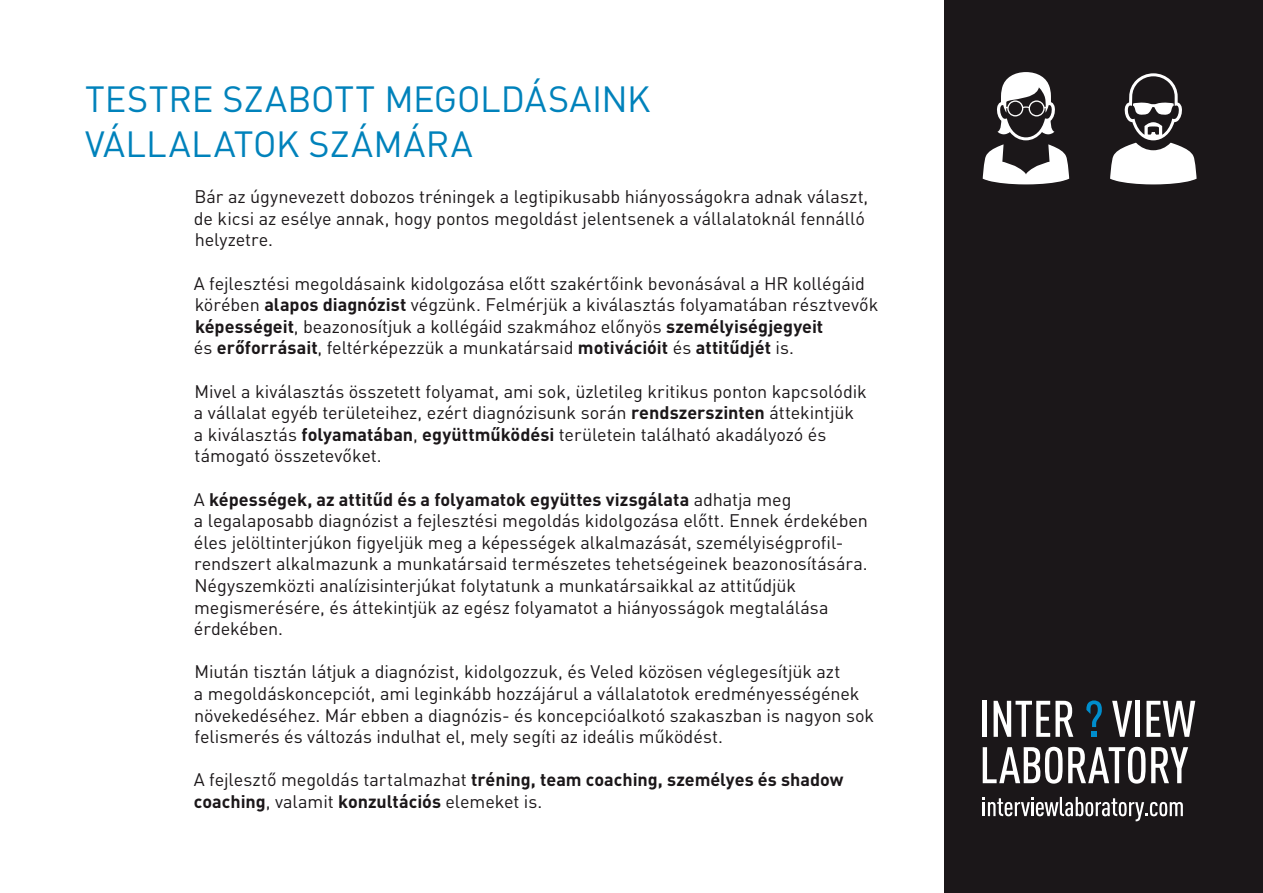
<style>
.page{position:relative;width:1263px;height:893px;background:#fff}
.page>*{position:absolute;margin:0;border:0;box-sizing:border-box;transform-origin:0 0}
.t1{font:36px/45px "DIN Reg";letter-spacing:.005em;color:#0082bb}
.t2{font:18px/21.6px "DIN Reg";letter-spacing:-.005em;color:#1b1719}
.t3{font:700 18px/21.6px "DIN Reg";color:#1b1719}
.s1{font-weight:700}
.s2{font-weight:400}
</style>
<div class="page">
<div style="left:944px;top:0;width:319px;height:893px;background:#1b1719"></div>
<svg style="left:983px;top:797px;width:200px;height:24px"></svg>
<hr style="left:983px;top:701px;width:4px;height:36px;background:#fff">
<svg style="left:993px;top:701px;width:80px;height:36px"></svg>
<svg style="left:1112px;top:701px;width:20px;height:36px"></svg>
<hr style="left:1136px;top:701px;width:4px;height:36px;background:#fff">
<svg style="left:1146px;top:701px;width:49px;height:36px"></svg>
<svg style="left:983px;top:747px;width:79px;height:37px"></svg>
<svg style="left:1068px;top:747px;width:77px;height:37px"></svg>
<svg style="left:1151px;top:747px;width:37px;height:36px"></svg>
<svg style="left:1086px;top:700px;width:16px;height:37px"></svg>
<svg style="left:1110px;top:73px;width:86px;height:111px"></svg>
<svg style="left:983px;top:72px;width:86px;height:112px"></svg>
<h1 class="t1" style="left:85px;top:76px;width:567px">TESTRE SZABOTT MEGOLDÁSAINK<br>VÁLLALATOK SZÁMÁRA</h1>
<p class="t2" style="left:194px;top:185px;width:676px">Bár az úgynevezett dobozos tréningek a legtipikusabb hiányosságokra adnak választ, de kicsi az esélye annak, hogy pontos megoldást jelentsenek a vállalatoknál fennálló helyzetre.</p>
<p class="t2" style="left:194px;top:272px;width:686px">A fejlesztési megoldásaink kidolgozása előtt szakértőink bevonásával a HR kollégáid körében <span class="s1">alapos diagnózist</span> végzünk. Felmérjük a kiválasztás folyamatában résztvevők <span class="s1">képességeit</span>, beazonosítjuk a kollégáid szakmához előnyös <span class="s1">személyiségjegyeit<br></span>és <span class="s1">erőforrásait</span>, feltérképezzük a munkatársaid <span class="s1">motivációit</span> és <span class="s1">attitűdjét</span> is.</p>
<p class="t2" style="left:194px;top:380px;width:674px">Mivel a kiválasztás összetett folyamat, ami sok, üzletileg kritikus ponton kapcsolódik a vállalat egyéb területeihez, ezért diagnózisunk során <span class="s1">rendszerszinten</span> áttekintjük a kiválasztás <span class="s1">folyamatában</span>, <span class="s1">együttműködési</span> területein található akadályozó és támogató összetevőket.</p>
<p class="t2" style="left:194px;top:488px;width:676px">A <span class="s1">képességek, az attitűd és a folyamatok együttes vizsgálata</span> adhatja meg<br>a legalaposabb diagnózist a fejlesztési megoldás kidolgozása előtt. Ennek érdekében éles jelöltinterjúkon figyeljük meg a képességek alkalmazását, személyiségprofil&shy;rendszert alkalmazunk a munkatársaid természetes tehetségeinek beazonosítására.<br>Négyszemközti analízisinterjúkat folytatunk a munkatársaikkal az attitűdjük megismerésére, és áttekintjük az egész folyamatot a hiányosságok megtalálása érdekében.</p>
<p class="t2" style="left:194px;top:661px;width:682px">Miután tisztán látjuk a diagnózist, kidolgozzuk, és Veled közösen véglegesítjük azt<br>a megoldáskoncepciót, ami leginkább hozzájárul a vállalatotok eredményességének növekedéséhez. Már ebben a diagnózis- és koncepcióalkotó szakaszban is nagyon sok felismerés és változás indulhat el, mely segíti az ideális működést.</p>
<p class="t3" style="left:194px;top:768px;width:651px"><span class="s2">A fejlesztő megoldás tartalmazhat</span> tréning, team coaching, személyes és shadow coaching<span class="s2">, valamit</span> konzultációs <span class="s2">elemeket is.</span></p>
</div>
